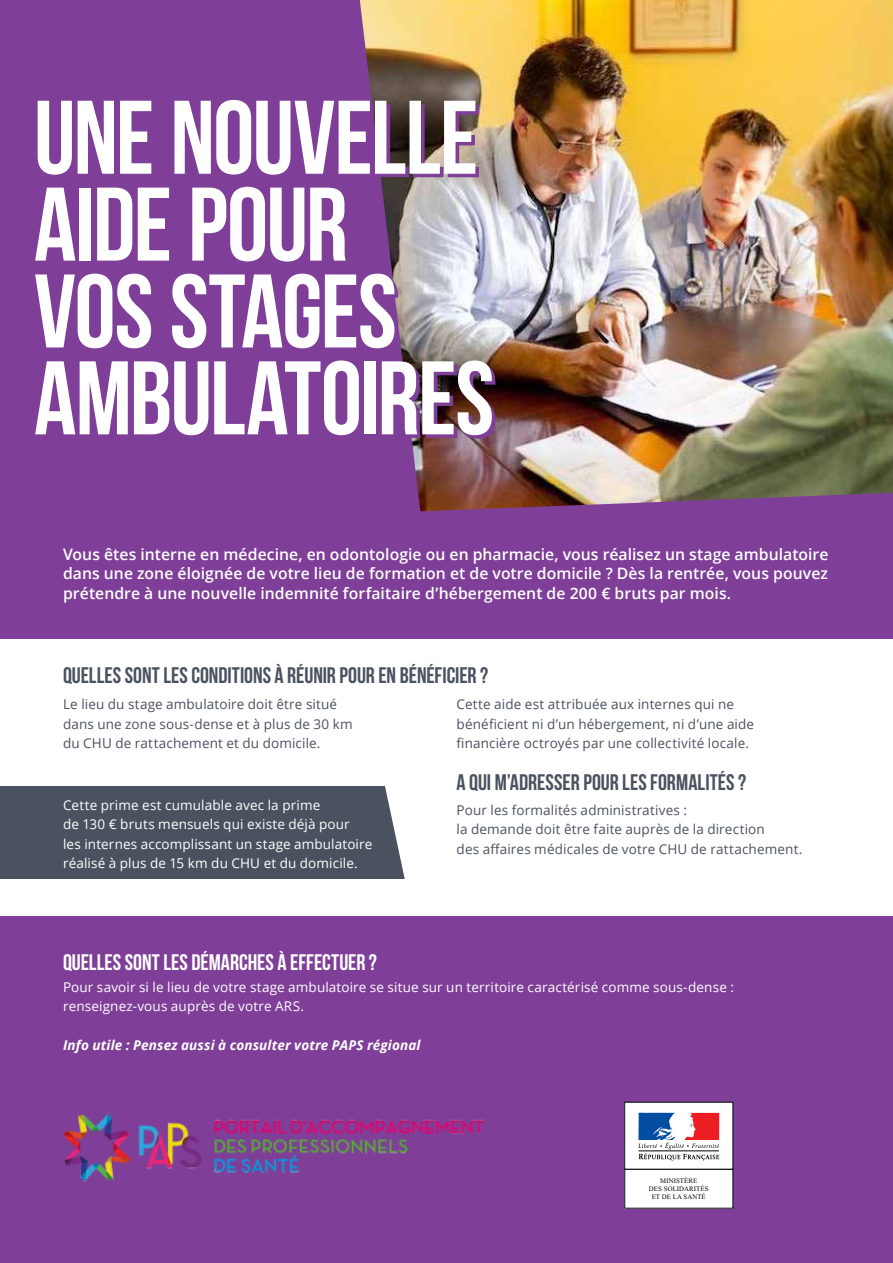
<style>
.page{position:relative;width:893px;height:1263px;background:#fff}
.page>*{position:absolute;margin:0;border:0;box-sizing:border-box;transform-origin:0 0}
.t1{font:104.25px/86.8px "Bebas Neue";letter-spacing:-.015em;color:#fff}
.t2{font:22.5px "Bebas Neue";color:#4a525f}
.t3{font:22.5px "Bebas Neue";letter-spacing:.005em;color:#fff}
.t4{font:600 15.75px/19.5px "Open Sans";letter-spacing:.005em;color:#fff;text-align:justify}
.t5{font:13.5px/19.5px "Open Sans";letter-spacing:.01em;color:#4a525f}
.t6{font:13.5px/19.5px "Open Sans";letter-spacing:.01em;color:#fff}
.t7{font:italic 700 13.5px "Open Sans";letter-spacing:.01em;color:#fff}
.t8{font:6.9px/8.1px "Times New Roman";letter-spacing:.01em;color:#000;text-align:center}
</style>
<div class="page">
<img style="left:424px;top:0;width:469px;height:493px">
<div style="left:0;top:786px;width:412px;height:93px;background:#4a525f"></div>
<svg style="left:385px;top:786px;width:27px;height:93px"></svg>
<div style="left:0;top:917px;width:893px;height:346px;background:#7f3f98"></div>
<svg style="left:0;top:0;width:424px;height:519px;background:#7f4393"></svg>
<div style="left:0;top:519px;width:893px;height:120px;background:#7f3f98"></div>
<div style="left:625px;top:1169px;width:108px;height:39px;background:#fff"></div>
<div style="left:624px;top:1169px;width:109px;height:39px;border:1px solid #000"></div>
<div style="left:625px;top:1102px;width:108px;height:67px;background:#fff"></div>
<svg style="left:638px;top:1113px;width:81px;height:47px"></svg>
<svg style="left:359px;top:493px;width:534px;height:26px;background:#814a7f"></svg>
<img style="left:64px;top:1115px;width:420px;height:67px">
<h1 class="t1" style="left:34px;top:93px;width:462px">UNE NOUVELLE<br>AIDE POUR<br>VOS STAGES<br>AMBULATOIRES</h1>
<p class="t4" style="left:63px;top:544px;width:767px">Vous êtes interne en médecine, en odontologie ou en pharmacie, vous réalisez un stage ambulatoire dans une zone éloignée de votre lieu de formation et de votre domicile ? Dès la rentrée, vous pouvez prétendre à une nouvelle indemnité forfaitaire d’hébergement de 200 € bruts par mois.</p>
<h2 class="t2" style="left:63px;top:663px;width:427px">QUELLES SONT LES CONDITIONS À RÉUNIR POUR EN BÉNÉFICIER ?</h2>
<p class="t5" style="left:63px;top:694px;width:291px">Le lieu du stage ambulatoire doit être situé dans une zone sous-dense et à plus de 30 km du CHU de rattachement et du domicile.</p>
<p class="t5" style="left:457px;top:694px;width:299px">Cette aide est attribuée aux internes qui ne bénéficient ni d’un hébergement, ni d’une aide financière octroyés par une collectivité locale.</p>
<p class="t6" style="left:63px;top:795px;width:311px">Cette prime est cumulable avec la prime<br>de 130 € bruts mensuels qui existe déjà pour<br>les internes accomplissant un stage ambulatoire réalisé à plus de 15 km du CHU et du domicile.</p>
<h2 class="t3" style="left:63px;top:950px;width:315px">QUELLES SONT LES DÉMARCHES À EFFECTUER ?</h2>
<h2 class="t2" style="left:457px;top:770px;width:291px">A QUI M’ADRESSER POUR LES FORMALITÉS ?</h2>
<p class="t5" style="left:457px;top:800px;width:347px">Pour les formalités administratives :<br>la demande doit être faite auprès de la direction<br>des affaires médicales de votre CHU de rattachement.</p>
<p class="t6" style="left:63px;top:977px;width:672px">Pour savoir si le lieu de votre stage ambulatoire se situe sur un territoire caractérisé comme sous-dense : renseignez-vous auprès de votre ARS.</p>
<p class="t7" style="left:63px;top:1036px;width:359px">Info utile : Pensez aussi à consulter votre PAPS régional</p>
<p class="t8" style="left:649px;top:1176px;width:61px">MINISTÈRE<br>DES SOLIDARITÉS<br>ET DE LA SANTÉ</p>
</div>
